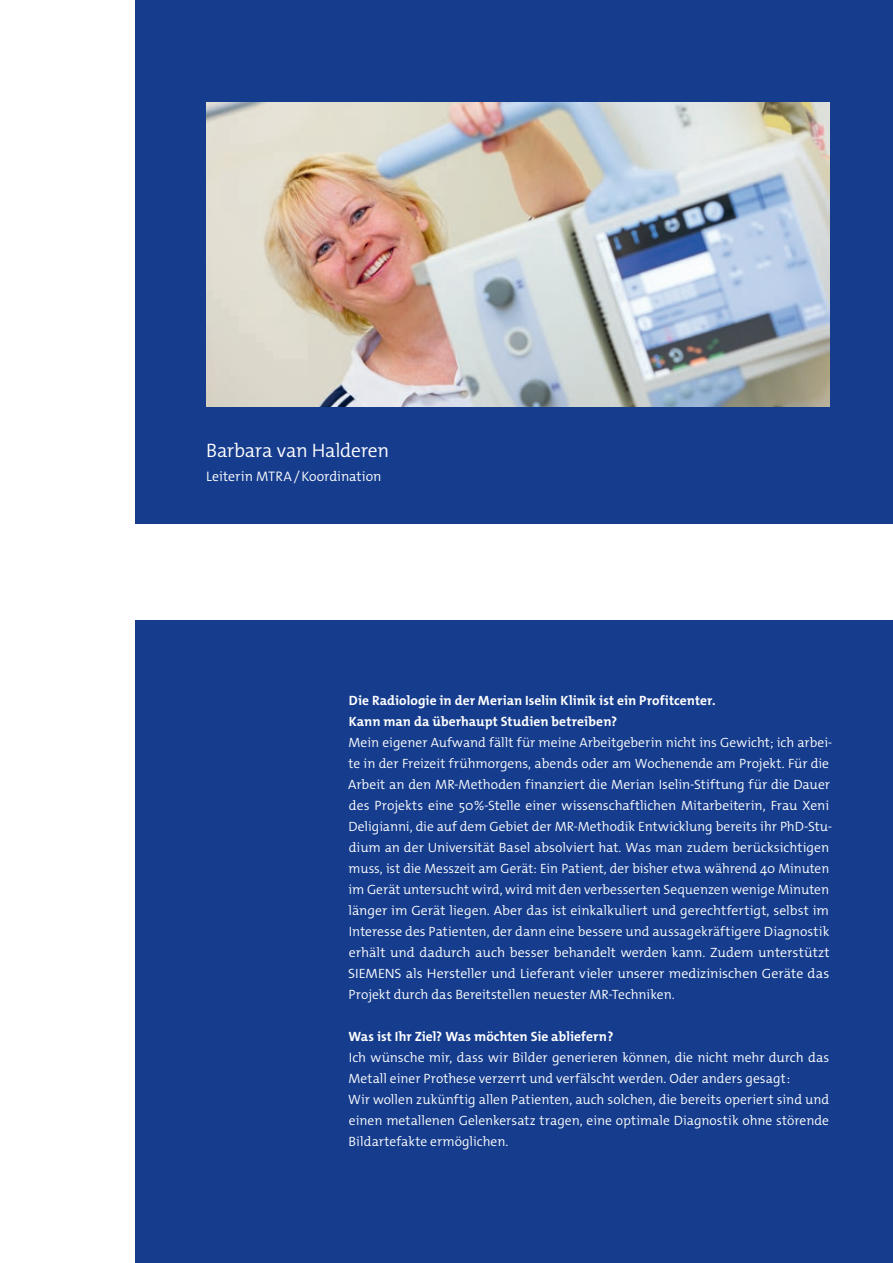
<style>
.page{position:relative;width:893px;height:1263px;background:#fff}
.page>*{position:absolute;margin:0;border:0;box-sizing:border-box;transform-origin:0 0}
.t1{font:300 19.5px "The Mix Os F";letter-spacing:-.015em;color:#fff}
.t2{font:300 13.8px "The Mix Os F";letter-spacing:-.005em;color:#fff}
.t3{font:300 13.5px/21px "The Mix Os F";color:#fff}
.t4{font:700 13.5px/21px "The Mix Os F";letter-spacing:.005em;color:#fff}
</style>
<div class="page">
<div style="left:135px;top:0;width:758px;height:523px;background:#153c8d"></div>
<div style="left:135px;top:621px;width:758px;height:642px;background:#153c8d"></div>
<img style="left:206px;top:102px;width:623px;height:304px">
<h1 class="t1" style="left:206px;top:438px;width:185px">Barbara van Halderen</h1>
<p class="t2" style="left:206px;top:467px;width:177px">Leiterin MTRA/Koordination</p>
<p class="t4" style="left:349px;top:690px;width:368px">Die Radiologie in der Merian Iselin Klinik ist ein Profitcenter.<br>Kann man da überhaupt Studien betreiben?</p>
<p class="t3" style="left:348px;top:732px;width:486px">Mein eigener Aufwand fällt für meine Arbeitgeberin nicht ins Gewicht; ich arbei&shy;te in der Freizeit frühmorgens, abends oder am Wochenende am Projekt. Für die Arbeit an den MR-Methoden finanziert die Merian Iselin-Stiftung für die Dauer des Projekts eine 50%-Stelle einer wissenschaftlichen Mitarbeiterin, Frau Xeni Deligianni, die auf dem Gebiet der MR-Methodik Entwicklung bereits ihr PhD-Stu&shy;dium an der Universität Basel absolviert hat. Was man zudem berücksichtigen muss, ist die Messzeit am Gerät: Ein Patient, der bisher etwa während 40 Minuten im Gerät untersucht wird, wird mit den verbesserten Sequenzen wenige Minuten länger im Gerät liegen. Aber das ist einkalkuliert und gerechtfertigt, selbst im Interesse des Patienten, der dann eine bessere und aussagekräftigere Diagnostik erhält und dadurch auch besser behandelt werden kann. Zudem unterstützt SIEMENS als Hersteller und Lieferant vieler unserer medizinischen Geräte das Projekt durch das Bereitstellen neuester MR-Techniken.</p>
<p class="t4" style="left:348px;top:1026px;width:267px">Was ist Ihr Ziel? Was möchten Sie abliefern?</p>
<p class="t3" style="left:348px;top:1047px;width:483px">Ich wünsche mir, dass wir Bilder generieren können, die nicht mehr durch das Metall einer Prothese verzerrt und verfälscht werden. Oder anders gesagt:<br>Wir wollen zukünftig allen Patienten, auch solchen, die bereits operiert sind und einen metallenen Gelenkersatz tragen, eine optimale Diagnostik ohne störende Bildartefakte ermöglichen.</p>
</div>
